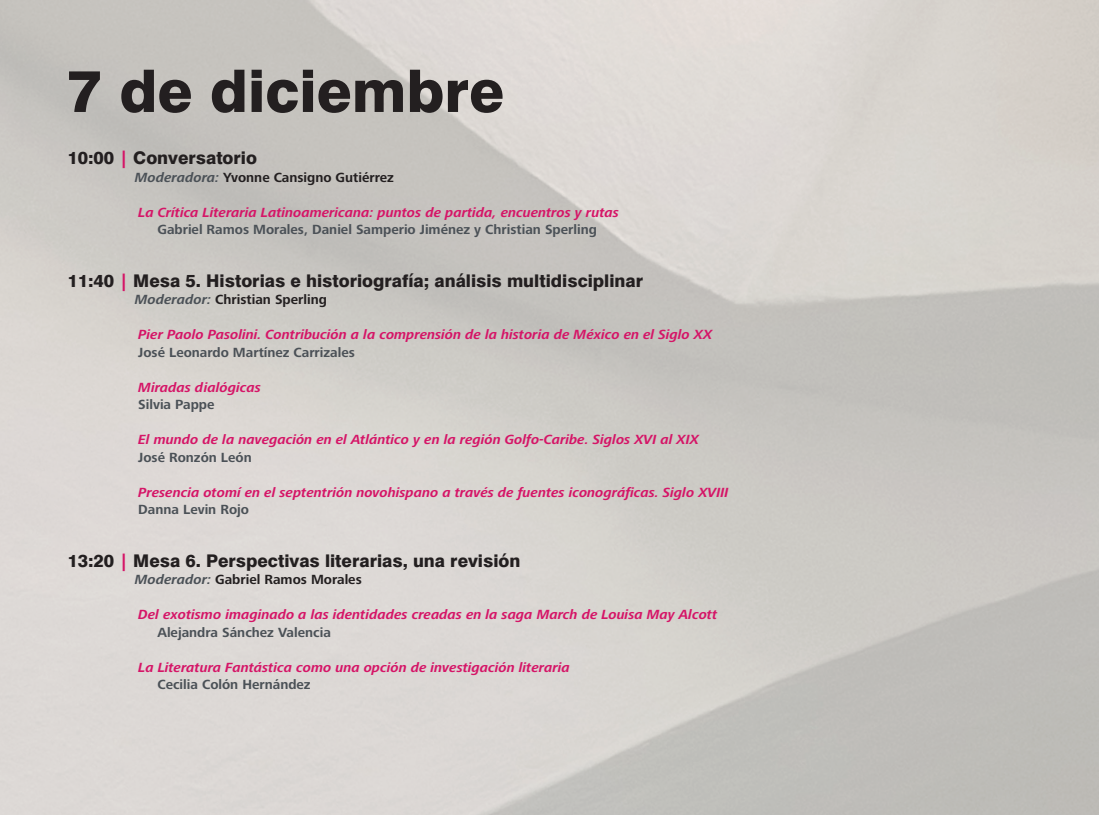
<style>
.page{position:relative;width:1099px;height:815px;background:#fff}
.page>*{position:absolute;margin:0;border:0;box-sizing:border-box;transform-origin:0 0}
.t1{font:800 58.75px "Swiss 721 BT";color:#231f20}
.t2{font:800 17.5px "Swiss 721 BT";color:#231f20}
.t3{font:italic 700 13.75px "Frutiger Next";color:#d51567}
.t4{font:700 13.75px "Frutiger Next";color:#4b5157}
.t5{font:700 13.75px "Frutiger Next";color:#231f20}
.s1{color:#d51567}
.s2{font-style:italic;color:#4b5157}
</style>
<div class="page">
<h1 class="t1" style="left:67px;top:55px;width:438px">7 de diciembre</h1>
<p class="t2" style="left:67px;top:148px;width:191px">10:00 <span class="s1">|</span> Conversatorio</p>
<p class="t5" style="left:135px;top:170px;width:261px"><span class="s2">Moderadora:</span> Yvonne Cansigno Gutiérrez</p>
<p class="t3" style="left:138px;top:205px;width:482px">La Crítica Literaria Latinoamericana: puntos de partida, encuentros y rutas</p>
<p class="t4" style="left:157px;top:222px;width:441px">Gabriel Ramos Morales, Daniel Samperio Jiménez y Christian Sperling</p>
<p class="t2" style="left:67px;top:270px;width:577px">11:40 <span class="s1">|</span> Mesa 5. Historias e historiografía; análisis multidisciplinar</p>
<p class="t5" style="left:135px;top:292px;width:194px"><span class="s2">Moderador:</span> Christian Sperling</p>
<p class="t3" style="left:138px;top:327px;width:575px">Pier Paolo Pasolini. Contribución a la comprensión de la historia de México en el Siglo XX</p>
<p class="t4" style="left:138px;top:345px;width:218px">José Leonardo Martínez Carrizales</p>
<p class="t3" style="left:138px;top:380px;width:124px">Miradas dialógicas</p>
<p class="t4" style="left:138px;top:397px;width:78px">Silvia Pappe</p>
<p class="t3" style="left:138px;top:432px;width:562px">El mundo de la navegación en el Atlántico y en la región Golfo-Caribe. Siglos XVI al XIX</p>
<p class="t4" style="left:138px;top:450px;width:115px">José Ronzón León</p>
<p class="t3" style="left:138px;top:485px;width:591px">Presencia otomí en el septentrión novohispano a través de fuentes iconográficas. Siglo XVIII</p>
<p class="t4" style="left:138px;top:502px;width:112px">Danna Levin Rojo</p>
<p class="t2" style="left:67px;top:550px;width:454px">13:20 <span class="s1">|</span> Mesa 6. Perspectivas literarias, una revisión</p>
<p class="t5" style="left:135px;top:572px;width:228px"><span class="s2">Moderador:</span> Gabriel Ramos Morales</p>
<p class="t3" style="left:138px;top:607px;width:580px">Del exotismo imaginado a las identidades creadas en la saga March de Louisa May Alcott</p>
<p class="t4" style="left:157px;top:625px;width:175px">Alejandra Sánchez Valencia</p>
<p class="t3" style="left:138px;top:660px;width:433px">La Literatura Fantástica como una opción de investigación literaria</p>
<p class="t4" style="left:157px;top:677px;width:155px">Cecilia Colón Hernández</p>
</div>
